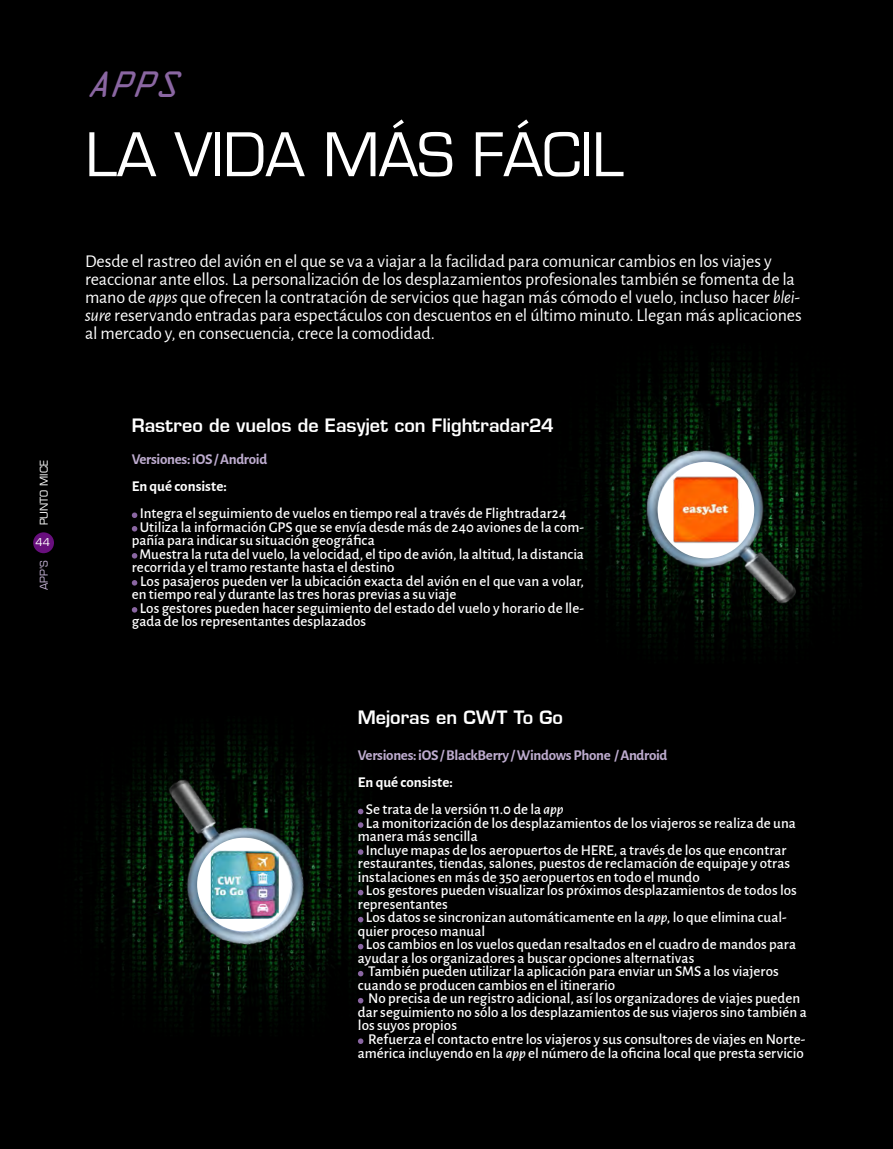
<style>
.page{position:relative;width:893px;height:1149px;background:#fff}
.page>*{position:absolute;margin:0;border:0;box-sizing:border-box;transform-origin:0 0}
.t1{font:58.5px "Euromode Plain";letter-spacing:-.02em;color:#fff}
.t2{font:italic 39px "OCRA Extended";color:#8a66a2}
.t3{font:18px/18px "Alegreya Sans";letter-spacing:-.005em;color:#fff}
.t4{font:700 18px "Euromode";color:#fff}
.t5{font:500 15px/27px "Alegreya Sans";color:#fff}
.t6{font:700 15px "Alegreya Sans";letter-spacing:-.02em;color:#beaccf}
.t7{font:700 15px "Alegreya Sans";color:#fff}
.t8{font:10.5px "Euromode Plain";color:#fff}
.t9{font:10.5px "Euromode Plain";color:#c2b0d2}
.s1{font-style:italic}
.s2{font-weight:700}
</style>
<div class="page">
<div style="left:0;top:0;width:893px;height:1148px;background:#000"></div>
<img style="left:559px;top:352px;width:303px;height:301px">
<img style="left:75px;top:725px;width:318px;height:306px">
<img style="left:642px;top:446px;width:165px;height:165px">
<div style="left:658px;top:461px;width:96px;height:97px;background:#fff;border-radius:50%"></div>
<img style="left:670px;top:472px;width:72px;height:73px">
<img style="left:137px;top:767px;width:186px;height:187px">
<svg style="left:132px;top:512px;width:5px;height:6px"></svg>
<svg style="left:132px;top:526px;width:5px;height:5px"></svg>
<svg style="left:132px;top:553px;width:5px;height:5px"></svg>
<svg style="left:132px;top:580px;width:5px;height:5px"></svg>
<svg style="left:132px;top:607px;width:5px;height:5px"></svg>
<svg style="left:358px;top:808px;width:5px;height:6px"></svg>
<svg style="left:358px;top:822px;width:5px;height:5px"></svg>
<svg style="left:358px;top:849px;width:5px;height:5px"></svg>
<svg style="left:358px;top:889px;width:5px;height:6px"></svg>
<svg style="left:358px;top:916px;width:5px;height:6px"></svg>
<svg style="left:358px;top:943px;width:5px;height:6px"></svg>
<svg style="left:358px;top:970px;width:5px;height:6px"></svg>
<svg style="left:358px;top:997px;width:5px;height:6px"></svg>
<svg style="left:358px;top:1038px;width:5px;height:5px"></svg>
<div style="left:197px;top:837px;width:94px;height:94px;background:#fff;border-radius:50%"></div>
<img style="left:211px;top:850px;width:68px;height:68px">
<div style="left:33px;top:532px;width:21px;height:21px;background:#680f7d;border-radius:50%"></div>
<p class="t8" style="left:38px;top:525px;width:67px;rotate:-90deg">PUNTO MICE</p>
<p class="t8" style="left:36px;top:536px;width:16px">44</p>
<p class="t9" style="left:38px;top:590px;width:31px;rotate:-90deg">APP’S</p>
<h2 class="t2" style="left:85px;top:63px;width:108px">APPS</h2>
<h1 class="t1" style="left:85px;top:119px;width:541px">LA VIDA MÁS FÁCIL</h1>
<p class="t3" style="left:85px;top:251px;width:718px">Desde el rastreo del avión en el que se va a viajar a la facilidad para comunicar cambios en los viajes y reaccionar ante ellos. La personalización de los desplazamientos profesionales también se fomenta de la mano de <span class="s1">apps</span> que ofrecen la contratación de servicios que hagan más cómodo el vuelo, incluso hacer <span class="s1">blei&shy;sure</span> reservando entradas para espectáculos con descuentos en el último minuto. Llegan más aplicaciones al mercado y, en consecuencia, crece la comodidad.</p>
<p class="t4" style="left:132px;top:414px;width:424px">Rastreo de vuelos de Easyjet con Flightradar24</p>
<p class="t6" style="left:132px;top:448px;width:137px">Versiones: iOS / Android</p>
<p class="t7" style="left:132px;top:475px;width:97px">En qué consiste:</p>
<p class="t5" style="left:140px;top:499px;width:428px">Integra el seguimiento de vuelos en tiempo real a través de Flightradar24</p>
<p class="t5" style="left:140px;top:512px;width:446px">Utiliza la información GPS que se envía desde más de 240 aviones de la com-</p>
<p class="t5" style="left:132px;top:526px;width:244px">pañía para indicar su situación geográfica</p>
<p class="t5" style="left:140px;top:539px;width:446px">Muestra la ruta del vuelo, la velocidad, el tipo de avión, la altitud, la distancia</p>
<p class="t5" style="left:132px;top:553px;width:264px">recorrida y el tramo restante hasta el destino</p>
<p class="t5" style="left:140px;top:566px;width:445px">Los pasajeros pueden ver la ubicación exacta del avión en el que van a volar,</p>
<p class="t5" style="left:132px;top:580px;width:326px">en tiempo real y durante las tres horas previas a su viaje</p>
<p class="t5" style="left:140px;top:593px;width:446px">Los gestores pueden hacer seguimiento del estado del vuelo y horario de lle-</p>
<p class="t5" style="left:132px;top:607px;width:236px">gada de los representantes desplazados</p>
<p class="t4" style="left:358px;top:706px;width:207px">Mejoras en CWT To Go</p>
<p class="t6" style="left:358px;top:744px;width:311px">Versiones: iOS / BlackBerry / Windows Phone / Android</p>
<p class="t5" style="left:366px;top:768px;width:199px;text-indent:-8px"><span class="s2">En qué consiste:<br></span>Se trata de la versión 11.0 de la <span class="s1">app</span></p>
<p class="t5" style="left:366px;top:808px;width:431px">La monitorización de los desplazamientos de los viajeros se realiza de una</p>
<p class="t5" style="left:358px;top:822px;width:121px">manera más sencilla</p>
<p class="t5" style="left:366px;top:835px;width:422px">Incluye mapas de los aeropuertos de HERE, a través de los que encontrar</p>
<p class="t5" style="left:358px;top:849px;width:434px">restaurantes, tiendas, salones, puestos de reclamación de equipaje y otras</p>
<p class="t5" style="left:358px;top:862px;width:343px">instalaciones en más de 350 aeropuertos en todo el mundo</p>
<p class="t5" style="left:366px;top:876px;width:433px">Los gestores pueden visualizar los próximos desplazamientos de todos los</p>
<p class="t5" style="left:358px;top:889px;width:91px">representantes</p>
<p class="t5" style="left:366px;top:903px;width:422px">Los datos se sincronizan automáticamente en la <span class="s1">app</span>, lo que elimina cual-</p>
<p class="t5" style="left:358px;top:916px;width:129px">quier proceso manual</p>
<p class="t5" style="left:366px;top:930px;width:432px">Los cambios en los vuelos quedan resaltados en el cuadro de mandos para</p>
<p class="t5" style="left:358px;top:943px;width:338px">ayudar a los organizadores a buscar opciones alternativas</p>
<p class="t5" style="left:368px;top:957px;width:412px">También pueden utilizar la aplicación para enviar un SMS a los viajeros</p>
<p class="t5" style="left:358px;top:970px;width:259px">cuando se producen cambios en el itinerario</p>
<p class="t5" style="left:368px;top:984px;width:433px">No precisa de un registro adicional, así los organizadores de viajes pueden</p>
<p class="t5" style="left:358px;top:997px;width:450px">dar seguimiento no sólo a los desplazamientos de sus viajeros sino también a</p>
<p class="t5" style="left:358px;top:1011px;width:101px">los suyos propios</p>
<p class="t5" style="left:368px;top:1024px;width:439px">Refuerza el contacto entre los viajeros y sus consultores de viajes en Norte-</p>
<p class="t5" style="left:358px;top:1038px;width:447px">américa incluyendo en la <span class="s1">app</span> el número de la oficina local que presta servicio</p>
</div>
